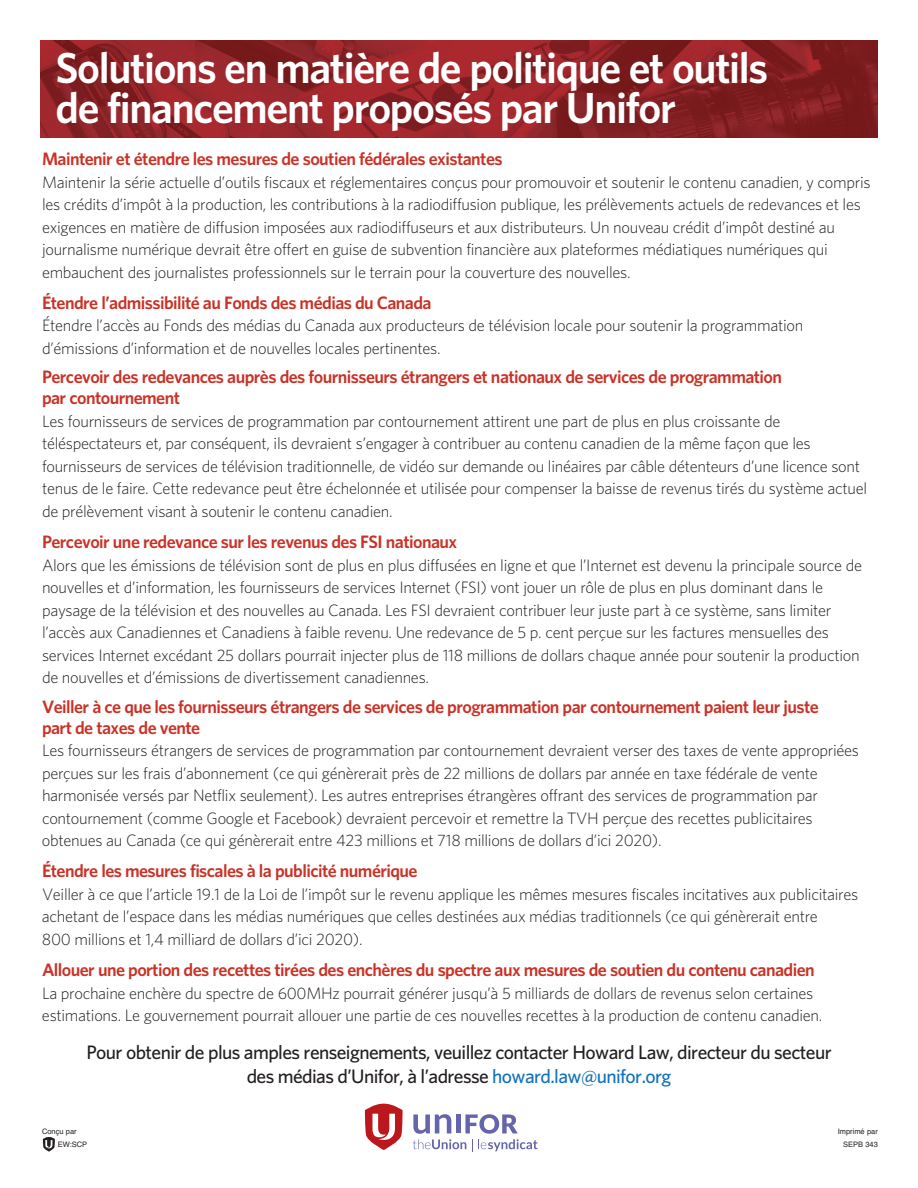
<style>
.page{position:relative;width:918px;height:1188px;background:#fff}
.page>*{position:absolute;margin:0;border:0;box-sizing:border-box;transform-origin:0 0}
.t1{font:600 43.5px/40.5px "Whitney";letter-spacing:-.03em;color:#fff}
.t2{font:500 19.5px/24px "Whitney";letter-spacing:-.03em;color:#231f20;text-align:center}
.t3{font:600 18px/21px "Whitney";letter-spacing:-.03em;color:#ca3227}
.t4{font:300 16.5px/22.5px "Whitney";letter-spacing:-.02em;color:#231f20}
.t5{font:7.5px/12.8px "Helvetica";color:#231f20;text-align:right}
.s1{color:#1271b9}
</style>
<div class="page">
<img style="left:40px;top:40px;width:837px;height:98px">
<svg style="left:365px;top:1104px;width:38px;height:46px"></svg>
<svg style="left:413px;top:1114px;width:125px;height:37px"></svg>
<svg style="left:43px;top:1137px;width:12px;height:15px"></svg>
<h1 class="t1" style="left:56px;top:52px;width:714px">Solutions en matière de politique et outils de financement proposés par Unifor</h1>
<p class="t3" style="left:42px;top:150px;width:462px">Maintenir et étendre les mesures de soutien fédérales existantes</p>
<p class="t4" style="left:42px;top:172px;width:830px">Maintenir la série actuelle d’outils fiscaux et réglementaires conçus pour promouvoir et soutenir le contenu canadien, y compris les crédits d’impôt à la production, les contributions à la radiodiffusion publique, les prélèvements actuels de redevances et les exigences en matière de diffusion imposées aux radiodiffuseurs et aux distributeurs. Un nouveau crédit d’impôt destiné au journalisme numérique devrait être offert en guise de subvention financière aux plateformes médiatiques numériques qui embauchent des journalistes professionnels sur le terrain pour la couverture des nouvelles.</p>
<p class="t3" style="left:42px;top:294px;width:391px">Étendre l’admissibilité au Fonds des médias du Canada</p>
<p class="t4" style="left:42px;top:316px;width:763px">Étendre l’accès au Fonds des médias du Canada aux producteurs de télévision locale pour soutenir la programmation d’émissions d’information et de nouvelles locales pertinentes.</p>
<p class="t3" style="left:42px;top:368px;width:742px">Percevoir des redevances auprès des fournisseurs étrangers et nationaux de services de programmation par contournement</p>
<p class="t4" style="left:42px;top:412px;width:827px">Les fournisseurs de services de programmation par contournement attirent une part de plus en plus croissante de téléspectateurs et, par conséquent, ils devraient s’engager à contribuer au contenu canadien de la même façon que les fournisseurs de services de télévision traditionnelle, de vidéo sur demande ou linéaires par câble détenteurs d’une licence sont tenus de le faire. Cette redevance peut être échelonnée et utilisée pour compenser la baisse de revenus tirés du système actuel de prélèvement visant à soutenir le contenu canadien.</p>
<p class="t3" style="left:42px;top:533px;width:417px">Percevoir une redevance sur les revenus des FSI nationaux</p>
<p class="t4" style="left:42px;top:555px;width:822px">Alors que les émissions de télévision sont de plus en plus diffusées en ligne et que l’Internet est devenu la principale source de nouvelles et d’information, les fournisseurs de services Internet (FSI) vont jouer un rôle de plus en plus dominant dans le paysage de la télévision et des nouvelles au Canada. Les FSI devraient contribuer leur juste part à ce système, sans limiter l’accès aux Canadiennes et Canadiens à faible revenu. Une redevance de 5 p. cent perçue sur les factures mensuelles des services Internet excédant 25 dollars pourrait injecter plus de 118 millions de dollars chaque année pour soutenir la production de nouvelles et d’émissions de divertissement canadiennes.</p>
<p class="t3" style="left:42px;top:698px;width:778px">Veiller à ce que les fournisseurs étrangers de services de programmation par contournement paient leur juste part de taxes de vente</p>
<p class="t4" style="left:42px;top:741px;width:819px">Les fournisseurs étrangers de services de programmation par contournement devraient verser des taxes de vente appropriées perçues sur les frais d’abonnement (ce qui génèrerait près de 22 millions de dollars par année en taxe fédérale de vente harmonisée versés par Netflix seulement). Les autres entreprises étrangères offrant des services de programmation par contournement (comme Google et Facebook) devraient percevoir et remettre la TVH perçue des recettes publicitaires obtenues au Canada (ce qui génèrerait entre 423 millions et 718 millions de dollars d’ici 2020).</p>
<p class="t3" style="left:42px;top:862px;width:377px">Étendre les mesures fiscales à la publicité numérique</p>
<p class="t4" style="left:42px;top:884px;width:818px">Veiller à ce que l’article 19.1 de la Loi de l’impôt sur le revenu applique les mêmes mesures fiscales incitatives aux publicitaires achetant de l’espace dans les médias numériques que celles destinées aux médias traditionnels (ce qui génèrerait entre<br>800 millions et 1,4 milliard de dollars d’ici 2020).</p>
<p class="t3" style="left:42px;top:961px;width:774px">Allouer une portion des recettes tirées des enchères du spectre aux mesures de soutien du contenu canadien</p>
<p class="t4" style="left:42px;top:983px;width:782px">La prochaine enchère du spectre de 600MHz pourrait générer jusqu’à 5 milliards de dollars de revenus selon certaines estimations. Le gouvernement pourrait allouer une partie de ces nouvelles recettes à la production de contenu canadien.</p>
<p class="t2" style="left:86px;top:1042px;width:747px">Pour obtenir de plus amples renseignements, veuillez contacter Howard Law, directeur du secteur des médias d’Unifor, à l’adresse <span class="s1">howard.law@unifor.org</span></p>
<p class="t5" style="left:42px;top:1125px;width:36px">Conçu par</p>
<p class="t5" style="left:58px;top:1138px;width:31px">EW:SCP</p>
<p class="t5" style="left:838px;top:1125px;width:42px">Imprimé par<br>SEPB 343</p>
</div>
